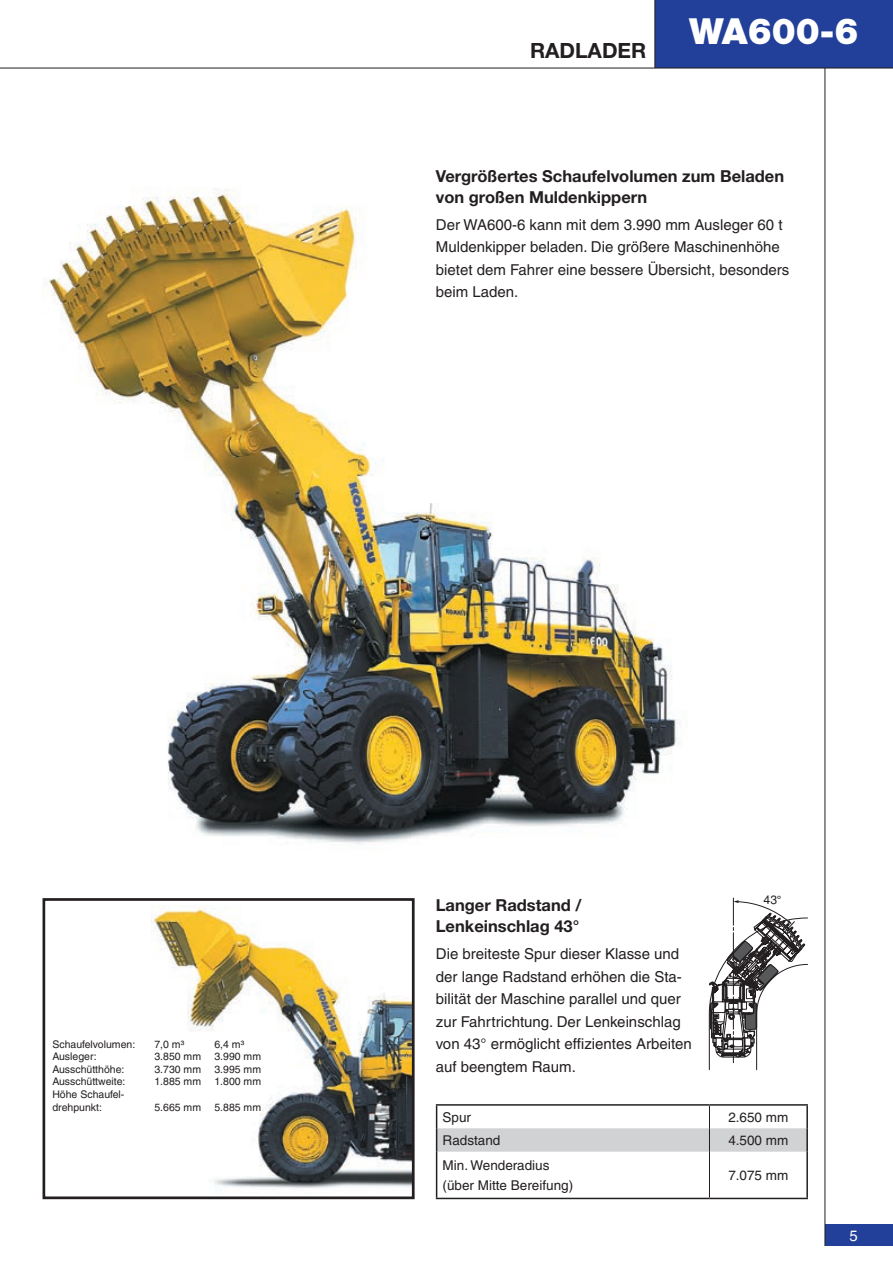
<style>
.page{position:relative;width:893px;height:1263px;background:#fff}
.page>*{position:absolute;margin:0;border:0;box-sizing:border-box;transform-origin:0 0}
.t1{font:900 36px "Helvetica Neue LT Pro";color:#fff}
.t2{font:700 21px "Helvetica Neue LT Pro";color:#231f20}
.t3{font:700 16.5px/21px "Helvetica Neue LT Pro";color:#231f20}
.t4{font:15px/22.5px "Helvetica";color:#231f20}
.t5{font:15px "Helvetica";color:#fff}
.t6{font:13.5px/19.5px "Helvetica";color:#231f20}
.t7{font:12px "Helvetica";color:#231f20}
.t8{font:10.5px/12.6px "Helvetica";color:#231f20}
.s1{font-family:"Myriad Pro"}
</style>
<div class="page">
<div style="left:825px;top:1225px;width:68px;height:21px;background:#223f99"></div>
<hr style="left:825px;top:0;width:1px;height:1246px;background:#231f20">
<div style="left:655px;top:0;width:238px;height:68px;background:#223f99"></div>
<hr style="left:0;top:68px;width:893px;height:1px;background:#231f20">
<hr style="left:654px;top:0;width:1px;height:68px;background:#231f20">
<img style="left:43px;top:189px;width:638px;height:655px">
<img style="left:152px;top:908px;width:259px;height:280px">
<div style="left:43px;top:898px;width:372px;height:301px;border:3px solid #231f20"></div>
<svg style="left:709px;top:898px;width:99px;height:172px"></svg>
<hr style="left:436px;top:1104px;width:273px;height:2px;background:#231f20">
<hr style="left:709px;top:1104px;width:99px;height:2px;background:#231f20">
<hr style="left:806px;top:1106px;width:2px;height:22px;background:#231f20">
<hr style="left:806px;top:1128px;width:2px;height:24px;background:#231f20">
<hr style="left:436px;top:1152px;width:1px;height:46px;background:#231f20">
<hr style="left:806px;top:1152px;width:2px;height:46px;background:#231f20">
<hr style="left:436px;top:1198px;width:273px;height:1px;background:#231f20">
<hr style="left:709px;top:1198px;width:99px;height:1px;background:#231f20">
<svg style="left:436px;top:1106px;width:371px;height:46px"></svg>
<hr style="left:709px;top:1152px;width:1px;height:46px;background:#231f20">
<h2 class="t2" style="left:530px;top:37px;width:118px">RADLADER</h2>
<h1 class="t1" style="left:689px;top:9px;width:171px">WA600-6</h1>
<p class="t3" style="left:436px;top:165px;width:350px">Vergrößertes Schaufelvolumen zum Beladen von großen Muldenkippern</p>
<p class="t4" style="left:436px;top:213px;width:355px">Der WA600-6 kann mit dem 3.990 mm Ausleger 60 t Muldenkipper beladen. Die größere Maschinenhöhe bietet dem Fahrer eine bessere Übersicht, besonders beim Laden.</p>
<p class="t8" style="left:52px;top:1037px;width:84px">Schaufelvolumen:</p>
<p class="t8" style="left:154px;top:1037px;width:31px">7,0 m³</p>
<p class="t8" style="left:214px;top:1037px;width:31px">6,4 m³</p>
<p class="t8" style="left:52px;top:1050px;width:46px">Ausleger:</p>
<p class="t8" style="left:154px;top:1050px;width:48px">3.850 mm</p>
<p class="t8" style="left:214px;top:1050px;width:48px">3.990 mm</p>
<p class="t8" style="left:52px;top:1063px;width:74px">Ausschütthöhe:</p>
<p class="t8" style="left:154px;top:1063px;width:48px">3.730 mm</p>
<p class="t8" style="left:214px;top:1063px;width:48px">3.995 mm</p>
<p class="t8" style="left:52px;top:1075px;width:75px">Ausschüttweite:</p>
<p class="t8" style="left:154px;top:1075px;width:48px">1.885 mm</p>
<p class="t8" style="left:214px;top:1075px;width:48px">1.800 mm</p>
<p class="t8" style="left:52px;top:1088px;width:74px">Höhe Schaufel&shy;drehpunkt:</p>
<p class="t8" style="left:154px;top:1100px;width:48px">5.665 mm</p>
<p class="t8" style="left:214px;top:1100px;width:48px">5.885 mm</p>
<p class="t7" style="left:764px;top:893px;width:19px">43<span class="s1">°</span></p>
<p class="t3" style="left:436px;top:894px;width:147px">Langer Radstand /<br>Lenkeinschlag 43°</p>
<p class="t4" style="left:436px;top:943px;width:258px">Die breiteste Spur dieser Klasse und der lange Radstand erhöhen die Sta&shy;bilität der Maschine parallel und quer zur Fahrtrichtung. Der Lenkeinschlag von 43° ermöglicht effizientes Arbeiten auf beengtem Raum.</p>
<p class="t6" style="left:443px;top:1108px;width:30px">Spur</p>
<p class="t6" style="left:728px;top:1108px;width:62px">2.650 mm</p>
<p class="t6" style="left:443px;top:1131px;width:59px">Radstand</p>
<p class="t6" style="left:728px;top:1131px;width:62px">4.500 mm</p>
<p class="t6" style="left:443px;top:1156px;width:132px">Min. Wenderadius (über Mitte Bereifung)</p>
<p class="t6" style="left:728px;top:1165px;width:62px">7.075 mm</p>
<p class="t5" style="left:849px;top:1227px;width:10px">5</p>
</div>
